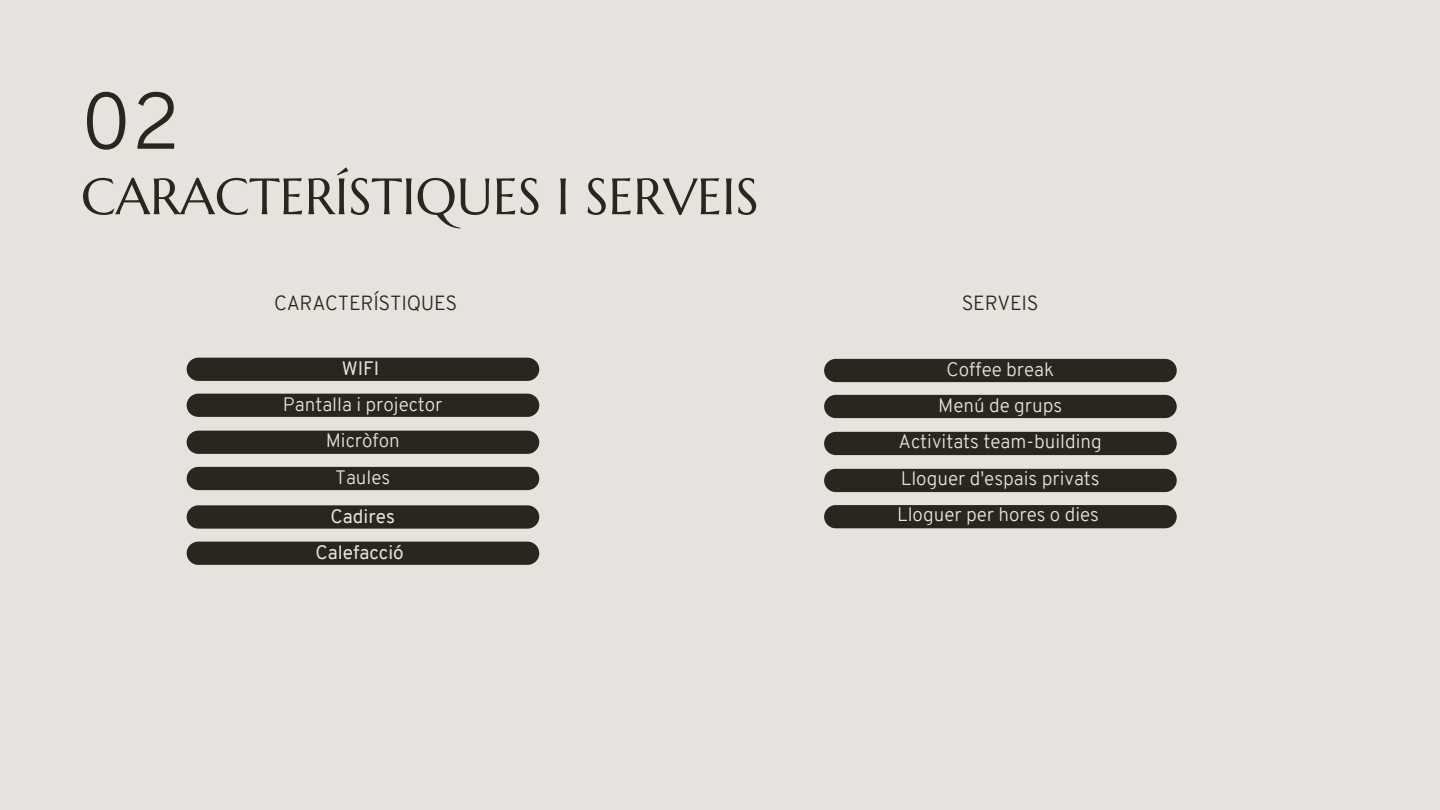
<style>
.page{position:relative;width:1440px;height:810px;background:#e6e3de}
.page>*{position:absolute;margin:0;border:0;box-sizing:border-box;transform-origin:0 0}
.t1{font:300 80px "Overpass";color:#29261d}
.t2{font:51px "Marcellus";color:#29261d}
.t3{font:300 20px "Overpass";letter-spacing:-.015em;color:#29261d}
.t4{font:300 19px/35.9px "Overpass";color:#e6e3de;text-align:center}
.t5{font:19px "Overpass";color:#e6e3de}
</style>
<div class="page">
<div style="left:187px;top:358px;width:352px;height:23px;background:#29261d;border-radius:12px"></div>
<div style="left:187px;top:467px;width:352px;height:23px;background:#29261d;border-radius:12px"></div>
<div style="left:187px;top:505px;width:352px;height:24px;background:#29261d;border-radius:12px"></div>
<div style="left:187px;top:394px;width:352px;height:23px;background:#29261d;border-radius:12px"></div>
<div style="left:187px;top:431px;width:352px;height:23px;background:#29261d;border-radius:12px"></div>
<div style="left:824px;top:359px;width:353px;height:23px;background:#29261d;border-radius:12px"></div>
<div style="left:824px;top:395px;width:353px;height:23px;background:#29261d;border-radius:12px"></div>
<div style="left:824px;top:432px;width:353px;height:23px;background:#29261d;border-radius:12px"></div>
<div style="left:187px;top:542px;width:352px;height:23px;background:#29261d;border-radius:12px"></div>
<div style="left:824px;top:469px;width:353px;height:23px;background:#29261d;border-radius:12px"></div>
<div style="left:824px;top:505px;width:353px;height:23px;background:#29261d;border-radius:12px"></div>
<h1 class="t1" style="left:81px;top:89px;width:101px">02</h1>
<h2 class="t2" style="left:81px;top:165px;width:679px">CARACTERÍSTIQUES I SERVEIS</h2>
<p class="t3" style="left:274px;top:295px;width:185px">CARACTERÍSTIQUES</p>
<p class="t3" style="left:962px;top:295px;width:79px">SERVEIS</p>
<p class="t5" style="left:342px;top:361px;width:39px">WIFI</p>
<p class="t4" style="left:283px;top:388px;width:161px">Pantalla i projector<br>Micròfon</p>
<p class="t4" style="left:335px;top:461px;width:57px">Taules</p>
<p class="t5" style="left:331px;top:508px;width:66px">Cadires</p>
<p class="t5" style="left:316px;top:545px;width:90px">Calefacció</p>
<p class="t4" style="left:899px;top:353px;width:205px">Coffee break<br>Menú de grups<br>Activitats team-building</p>
<p class="t4" style="left:897px;top:462px;width:204px;line-height:36.2px;text-align:left">Lloguer d'espais privats<br>Lloguer per hores o dies</p>
</div>
